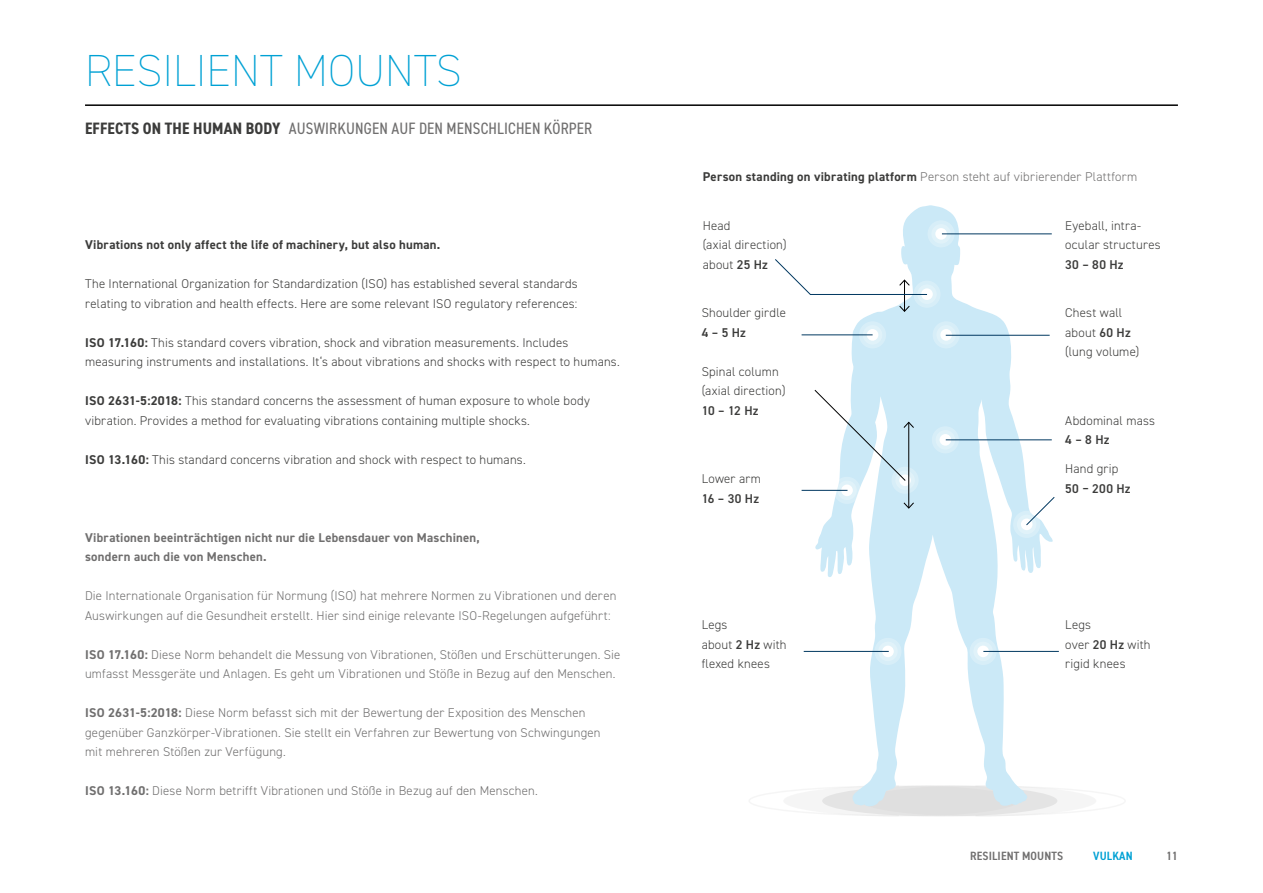
<style>
.page{position:relative;width:1263px;height:893px;background:#fff}
.page>*{position:absolute;margin:0;border:0;box-sizing:border-box;transform-origin:0 0}
.t1{font:200 45px "DIN2014";color:#00a1d4}
.t2{font:condensed 16.5px "DIN2014";letter-spacing:.01em;color:#706f6f}
.t3{font:300 12.75px/19.5px "DIN2014";letter-spacing:.015em;color:#3c3c3b}
.t4{font:300 12.75px/19.5px "DIN2014";letter-spacing:.015em;color:#706f6f}
.t5{font:700 12.75px/19.5px "DIN2014";letter-spacing:.02em;color:#706f6f}
.t6{font:700 12.75px "DIN2014";letter-spacing:.02em;color:#3c3c3b}
.t7{font:600 12.75px "DIN2014";letter-spacing:.01em;color:#3c3c3b}
.t8{font:600 condensed 12px "DIN2014";letter-spacing:.01em;color:#706f6f;scale:1.05 1}
.t9{font:600 condensed 12px "DIN2014";letter-spacing:.01em;color:#00a1d4;scale:1.05 1}
.s1{font-weight:700;color:#3c3c3b}
.s2{font-weight:700}
.s3{font-weight:600}
</style>
<div class="page">
<hr style="left:85px;top:104px;width:1093px;height:2px;background:#000">
<svg style="left:831px;top:813px;width:40px;height:3px"></svg>
<svg style="left:1008px;top:788px;width:47px;height:28px"></svg>
<div style="left:861px;top:785px;width:235px;height:31px;background:#f5f5f5;border-radius:50%"></div>
<div style="left:783px;top:785px;width:235px;height:31px;background:#f5f5f5;border-radius:50%"></div>
<div style="left:822px;top:785px;width:235px;height:31px;background:#e0dfdf;border-radius:50%"></div>
<svg style="left:814px;top:205px;width:239px;height:603px"></svg>
<hr style="left:904px;top:280px;width:1px;height:31px;background:#000">
<svg style="left:899px;top:305px;width:11px;height:7px"></svg>
<div style="left:933px;top:321px;width:27px;height:27px;background:#d7eef8;border-radius:50%"></div>
<div style="left:936px;top:325px;width:20px;height:20px;background:#e0f2f9;border-radius:50%"></div>
<div style="left:940px;top:329px;width:12px;height:12px;background:#fff;border-radius:50%"></div>
<div style="left:932px;top:426px;width:27px;height:27px;background:#d7eef8;border-radius:50%"></div>
<div style="left:936px;top:430px;width:19px;height:20px;background:#e0f2f9;border-radius:50%"></div>
<div style="left:939px;top:434px;width:12px;height:12px;background:#fff;border-radius:50%"></div>
<div style="left:891px;top:467px;width:28px;height:27px;background:#d7eef8;border-radius:50%"></div>
<div style="left:899px;top:474px;width:12px;height:12px;background:#fff;border-radius:50%"></div>
<div style="left:1013px;top:511px;width:27px;height:27px;background:#d7eef8;border-radius:50%"></div>
<div style="left:1017px;top:515px;width:19px;height:19px;background:#e0f2f9;border-radius:50%"></div>
<div style="left:1021px;top:519px;width:11px;height:11px;background:#fff;border-radius:50%"></div>
<div style="left:859px;top:321px;width:27px;height:27px;background:#d7eef8;border-radius:50%"></div>
<div style="left:863px;top:325px;width:19px;height:20px;background:#e0f2f9;border-radius:50%"></div>
<div style="left:867px;top:329px;width:11px;height:12px;background:#fff;border-radius:50%"></div>
<div style="left:913px;top:281px;width:27px;height:27px;background:#d7eef8;border-radius:50%"></div>
<div style="left:917px;top:284px;width:20px;height:20px;background:#e0f2f9;border-radius:50%"></div>
<div style="left:921px;top:288px;width:12px;height:12px;background:#fff;border-radius:50%"></div>
<svg style="left:833px;top:477px;width:27px;height:27px"></svg>
<div style="left:837px;top:481px;width:20px;height:19px;background:#e0f2f9;border-radius:50%"></div>
<div style="left:841px;top:484px;width:12px;height:12px;background:#fff;border-radius:50%"></div>
<div style="left:874px;top:638px;width:27px;height:27px;background:#d7eef8;border-radius:50%"></div>
<div style="left:878px;top:642px;width:20px;height:19px;background:#e0f2f9;border-radius:50%"></div>
<div style="left:882px;top:646px;width:12px;height:11px;background:#fff;border-radius:50%"></div>
<div style="left:969px;top:638px;width:28px;height:27px;background:#d7eef8;border-radius:50%"></div>
<div style="left:973px;top:642px;width:20px;height:19px;background:#e0f2f9;border-radius:50%"></div>
<div style="left:977px;top:646px;width:12px;height:11px;background:#fff;border-radius:50%"></div>
<div style="left:927px;top:220px;width:28px;height:27px;background:#d7eef8;border-radius:50%"></div>
<div style="left:931px;top:224px;width:20px;height:20px;background:#e0f2f9;border-radius:50%"></div>
<div style="left:935px;top:228px;width:12px;height:12px;background:#fff;border-radius:50%"></div>
<hr style="left:946px;top:335px;width:104px;height:1px;background:#003860">
<hr style="left:942px;top:233px;width:110px;height:1px;background:#003860">
<hr style="left:801px;top:334px;width:72px;height:1px;background:#003860">
<hr style="left:801px;top:490px;width:46px;height:1px;background:#003860">
<hr style="left:946px;top:439px;width:106px;height:1px;background:#003860">
<svg style="left:1025px;top:496px;width:30px;height:30px"></svg>
<hr style="left:804px;top:651px;width:85px;height:1px;background:#003860">
<hr style="left:983px;top:651px;width:76px;height:1px;background:#003860">
<hr style="left:908px;top:422px;width:1px;height:86px;background:#000">
<svg style="left:814px;top:389px;width:101px;height:93px"></svg>
<svg style="left:903px;top:502px;width:12px;height:7px"></svg>
<svg style="left:775px;top:258px;width:153px;height:37px"></svg>
<h1 class="t1" style="left:85px;top:43px;width:378px">RESILIENT MOUNTS</h1>
<p class="t2" style="left:85px;top:118px;width:509px"><span class="s1">EFFECTS ON THE HUMAN BODY</span> AUSWIRKUNGEN AUF DEN MENSCHLICHEN KÖRPER</p>
<p class="t6" style="left:85px;top:236px;width:357px">Vibrations not only affect the life of machinery, but also human.</p>
<p class="t3" style="left:85px;top:274px;width:494px">The International Organization for Standardization (ISO) has established several standards relating to vibration and health effects. Here are some relevant ISO regulatory references:</p>
<p class="t3" style="left:85px;top:332px;width:536px"><span class="s2">ISO 17.160:</span> This standard covers vibration, shock and vibration measurements. Includes measuring instruments and installations. It‘s about vibrations and shocks with respect to humans.</p>
<p class="t3" style="left:85px;top:391px;width:506px"><span class="s2">ISO 2631-5:2018:</span> This standard concerns the assessment of human exposure to whole body vibration. Provides a method for evaluating vibrations containing multiple shocks.</p>
<p class="t3" style="left:85px;top:449px;width:442px"><span class="s2">ISO 13.160:</span> This standard concerns vibration and shock with respect to humans.</p>
<p class="t5" style="left:85px;top:527px;width:396px">Vibrationen beeinträchtigen nicht nur die Lebensdauer von Maschinen, sondern auch die von Menschen.</p>
<p class="t4" style="left:85px;top:586px;width:533px">Die Internationale Organisation für Normung (ISO) hat mehrere Normen zu Vibrationen und deren<br>Auswirkungen auf die Gesundheit erstellt. Hier sind einige relevante ISO-Regelungen aufgeführt:</p>
<p class="t4" style="left:85px;top:644px;width:537px"><span class="s2">ISO 17.160:</span> Diese Norm behandelt die Messung von Vibrationen, Stößen und Erschütterungen. Sie umfasst Messgeräte und Anlagen. Es geht um Vibrationen und Stöße in Bezug auf den Menschen.</p>
<p class="t4" style="left:85px;top:703px;width:517px"><span class="s2">ISO 2631-5:2018:</span> Diese Norm befasst sich mit der Bewertung der Exposition des Menschen gegenüber Ganzkörper-Vibrationen. Sie stellt ein Verfahren zur Bewertung von Schwingungen mit mehreren Stößen zur Verfügung.</p>
<p class="t4" style="left:85px;top:781px;width:454px"><span class="s2">ISO 13.160:</span> Diese Norm betrifft Vibrationen und Stöße in Bezug auf den Menschen.</p>
<p class="t4" style="left:703px;top:167px;width:436px"><span class="s1">Person standing on vibrating platform</span> Person steht auf vibrierender Plattform</p>
<p class="t3" style="left:1065px;top:215px;width:97px">Eyeball, intra&shy;ocular structures</p>
<p class="t7" style="left:1065px;top:256px;width:60px">30 – 80 Hz</p>
<p class="t3" style="left:1065px;top:303px;width:76px">Chest wall about <span class="s3">60 Hz </span>(lung volume)</p>
<p class="t3" style="left:703px;top:215px;width:85px">Head<br>(axial direction) about <span class="s3">25 Hz</span></p>
<p class="t3" style="left:702px;top:303px;width:86px">Shoulder girdle</p>
<p class="t7" style="left:702px;top:324px;width:46px">4 – 5 Hz</p>
<p class="t3" style="left:702px;top:362px;width:85px">Spinal column (axial direction)</p>
<p class="t7" style="left:702px;top:402px;width:58px">10 – 12 Hz</p>
<p class="t3" style="left:1065px;top:410px;width:91px">Abdominal mass</p>
<p class="t7" style="left:1065px;top:431px;width:46px">4 – 8 Hz</p>
<p class="t3" style="left:702px;top:469px;width:61px">Lower arm</p>
<p class="t7" style="left:702px;top:490px;width:59px">16 – 30 Hz</p>
<p class="t3" style="left:1065px;top:459px;width:55px">Hand grip</p>
<p class="t7" style="left:1065px;top:480px;width:67px">50 – 200 Hz</p>
<p class="t3" style="left:702px;top:615px;width:86px">Legs<br>about <span class="s3">2 Hz</span> with flexed knees</p>
<p class="t3" style="left:1065px;top:615px;width:87px">Legs<br>over <span class="s3">20 Hz</span> with rigid knees</p>
<p class="t8" style="left:970px;top:848px;width:90px">RESILIENT MOUNTS</p>
<p class="t9" style="left:1093px;top:848px;width:39px">VULKAN</p>
<p class="t8" style="left:1166px;top:848px;width:12px">11</p>
</div>
